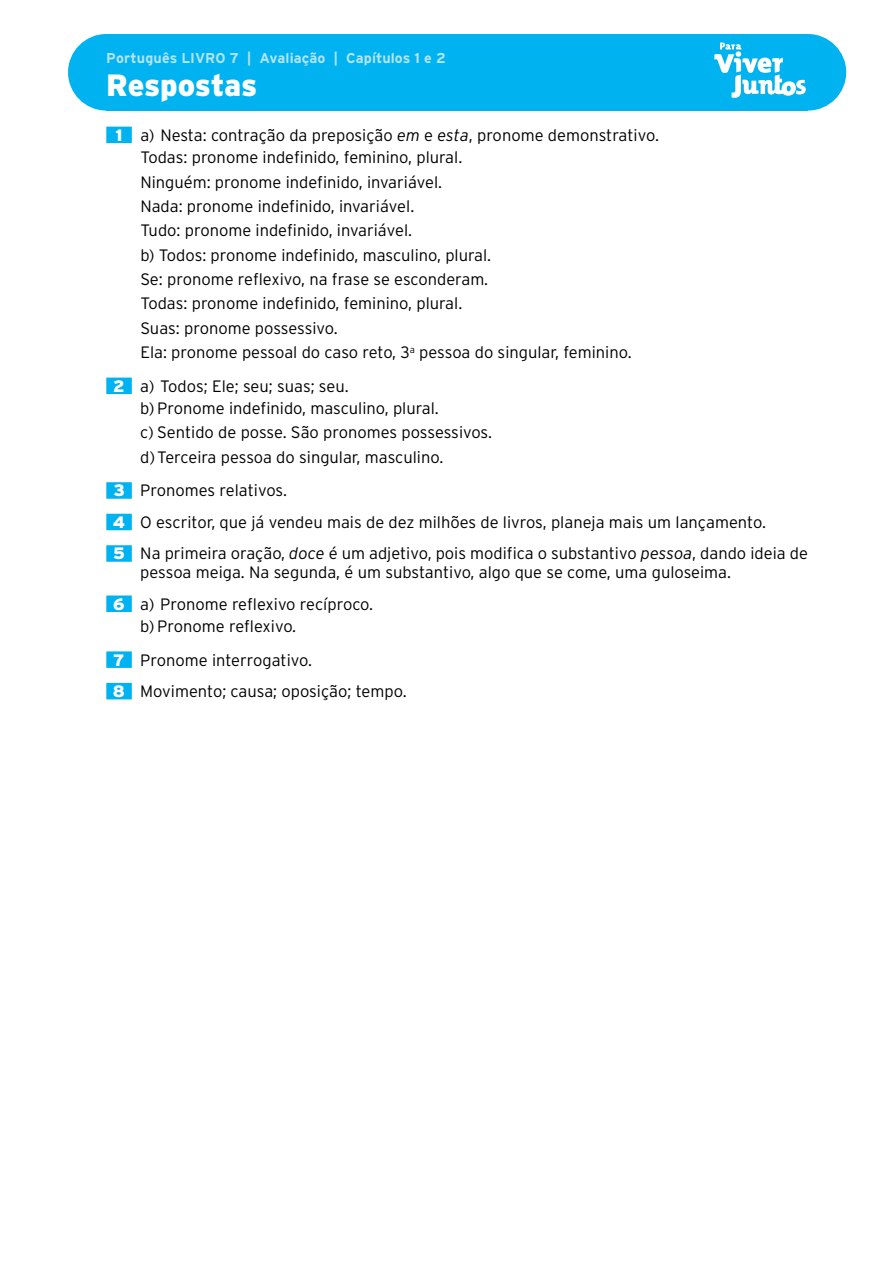
<style>
.page{position:relative;width:893px;height:1263px;background:#fff}
.page>*{position:absolute;margin:0;border:0;box-sizing:border-box;transform-origin:0 0}
.t1{font:900 30.75px "Interstate";letter-spacing:-.01em;color:#fff}
.t2{font:300 16.5px/24.3px "Interstate";color:#000}
.t3{font:700 14.25px "Interstate";letter-spacing:.005em;color:#b4e3fa}
.s1{font-weight:900;color:#fff}
.s2{font-style:italic}
</style>
<div class="page">
<div style="left:770px;top:34px;width:76px;height:77px;background:#00b3f0;border-radius:50%"></div>
<div style="left:68px;top:34px;width:77px;height:77px;background:#00b3f0;border-radius:50%"></div>
<div style="left:106px;top:34px;width:702px;height:77px;background:#00b3f0"></div>
<svg style="left:714px;top:43px;width:92px;height:55px"></svg>
<div style="left:106px;top:127px;width:26px;height:16px;background:#00b3f0"></div>
<div style="left:106px;top:378px;width:26px;height:16px;background:#00b3f0"></div>
<div style="left:106px;top:482px;width:26px;height:17px;background:#00b3f0"></div>
<div style="left:106px;top:514px;width:26px;height:16px;background:#00b3f0"></div>
<div style="left:106px;top:545px;width:26px;height:17px;background:#00b3f0"></div>
<div style="left:106px;top:595px;width:26px;height:17px;background:#00b3f0"></div>
<div style="left:106px;top:651px;width:26px;height:17px;background:#00b3f0"></div>
<div style="left:106px;top:683px;width:26px;height:16px;background:#00b3f0"></div>
<p class="t3" style="left:106px;top:50px;width:341px">Português LIVRO 7 | Avaliação | Capítulos 1 e 2</p>
<h1 class="t1" style="left:106px;top:67px;width:152px">Respostas</h1>
<p class="t2" style="left:140px;top:124px;width:520px;line-height:22.2px;text-indent:-25px"><span class="s1">1</span> a) Nesta: contração da preposição <span class="s2">em</span> e <span class="s2">esta</span>, pronome demonstrativo.<br>Todas: pronome indefinido, feminino, plural.</p>
<p class="t2" style="left:140px;top:169px;width:493px">Ninguém: pronome indefinido, invariável.<br>Nada: pronome indefinido, invariável.<br>Tudo: pronome indefinido, invariável.<br>b) Todos: pronome indefinido, masculino, plural.<br>Se: pronome reflexivo, na frase se esconderam.<br>Todas: pronome indefinido, feminino, plural.<br>Suas: pronome possessivo.<br>Ela: pronome pessoal do caso reto, 3<sup>a</sup> pessoa do singular, feminino.</p>
<p class="t2" style="left:140px;top:375px;width:300px;line-height:22.2px;text-indent:-27px"><span class="s1">2</span> a) Todos; Ele; seu; suas; seu.<br>b) Pronome indefinido, masculino, plural.</p>
<p class="t2" style="left:140px;top:420px;width:353px">c) Sentido de posse. São pronomes possessivos. d) Terceira pessoa do singular, masculino.</p>
<p class="t2" style="left:113px;top:475px;width:696px;line-height:31.5px"><span class="s1">3</span> Pronomes relativos.<br><span class="s1">4</span> O escritor, que já vendeu mais de dez milhões de livros, planeja mais um lançamento.<br><span class="s1">5</span> Na primeira oração, <span class="s2">doce</span> é um adjetivo, pois modifica o substantivo <span class="s2">pessoa</span>, dando ideia de</p>
<p class="t2" style="left:113px;top:556px;width:619px;line-height:31.5px;text-indent:27px">pessoa meiga. Na segunda, é um substantivo, algo que se come, uma guloseima.<br><span class="s1">6</span> a) Pronome reflexivo recíproco.</p>
<p class="t2" style="left:113px;top:609px;width:200px;line-height:33.6px;text-indent:27px">b) Pronome reflexivo.<br><span class="s1">7</span> Pronome interrogativo.</p>
<p class="t2" style="left:113px;top:679px;width:295px"><span class="s1">8</span> Movimento; causa; oposição; tempo.</p>
</div>
